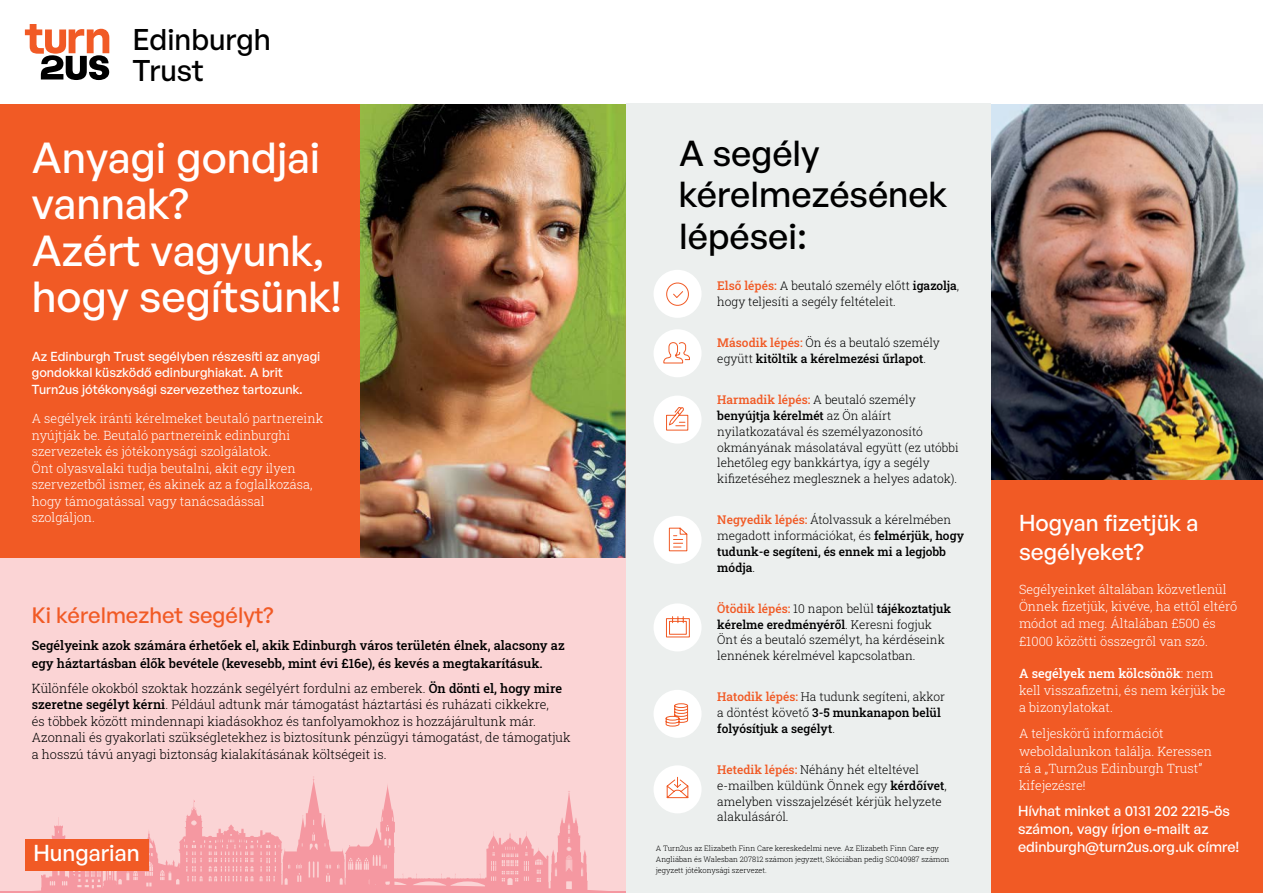
<style>
.page{position:relative;width:1263px;height:893px;background:#fff}
.page>*{position:absolute;margin:0;border:0;box-sizing:border-box;transform-origin:0 0}
.t1{font:500 42.45px/46.2px "General Sans";color:#fff}
.t2{font:500 35.25px/41.2px "General Sans";color:#000}
.t3{font:500 29.25px/30.3px "General Sans";color:#000}
.t4{font:500 22.5px/28.5px "General Sans";color:#fff}
.t5{font:500 21.75px "General Sans";color:#f15a25}
.t6{font:500 14.25px/18px "General Sans";color:#fff}
.t7{font:300 12.75px/17.2px "Roboto Slab";color:#fff}
.t8{font:300 12.75px/16.5px "Roboto Slab";color:#000}
.t9{font:500 12.75px/18px "Roboto Slab";color:#000}
.t10{font:500 12.75px/16.5px "General Sans";color:#fff}
.Paragraph_Style_1{font:300 12px/15.8px "Roboto Slab";color:#000}
.Paragraph_Style_1-2{font:500 12px/15.8px "Roboto Slab";color:#000}
.t11{font:300 7.5px/11.2px "Roboto Slab";color:#000}
.s1{font-weight:500}
.s2{font-weight:500;color:#f15a25}
.s3{color:#f15a25}
.s4{font-weight:300}
</style>
<div class="page">
<img style="left:991px;top:104px;width:272px;height:376px">
<img style="left:360px;top:104px;width:266px;height:454px">
<div style="left:991px;top:480px;width:272px;height:413px;background:#f15a25"></div>
<div style="left:0;top:78px;width:360px;height:612px;background:#f15a25"></div>
<div style="left:0;top:0;width:1263px;height:103px;background:#fff"></div>
<div style="left:626px;top:103px;width:365px;height:790px;background:#ecefee"></div>
<div style="left:0;top:558px;width:626px;height:335px;background:#fbd4d5"></div>
<svg style="left:9px;top:776px;width:611px;height:116px"></svg>
<hr style="left:0;top:892px;width:625px;height:1px;background:#f598a1">
<div style="left:653px;top:765px;width:48px;height:48px;background:#fff;border-radius:50%"></div>
<svg style="left:666px;top:776px;width:23px;height:23px"></svg>
<div style="left:653px;top:329px;width:48px;height:48px;background:#fff;border-radius:50%"></div>
<svg style="left:663px;top:342px;width:27px;height:22px"></svg>
<div style="left:653px;top:270px;width:48px;height:48px;background:#fff;border-radius:50%"></div>
<svg style="left:666px;top:282px;width:23px;height:24px"></svg>
<div style="left:653px;top:603px;width:48px;height:48px;background:#fff;border-radius:50%"></div>
<svg style="left:666px;top:616px;width:24px;height:22px"></svg>
<div style="left:653px;top:690px;width:48px;height:48px;background:#fff;border-radius:50%"></div>
<svg style="left:665px;top:703px;width:23px;height:24px"></svg>
<div style="left:653px;top:516px;width:48px;height:48px;background:#fff;border-radius:50%"></div>
<svg style="left:668px;top:527px;width:20px;height:25px"></svg>
<div style="left:653px;top:396px;width:48px;height:48px;background:#fff;border-radius:50%"></div>
<svg style="left:666px;top:407px;width:23px;height:24px"></svg>
<div style="left:25px;top:839px;width:123px;height:31px;background:#f15a25"></div>
<svg style="left:25px;top:25px;width:84px;height:55px"></svg>
<p class="t3" style="left:133px;top:24px;width:140px">Edinburgh<br>Trust</p>
<p class="t1" style="left:32px;top:134px;width:290px">Anyagi gondjai vannak?</p>
<p class="t1" style="left:32px;top:226px;width:311px">Azért vagyunk, hogy segítsünk!</p>
<p class="t10" style="left:32px;top:348px;width:290px">Az Edinburgh Trust segélyben részesíti az anyagi gondokkal küszködő edinburghiakat. A brit<br>Turn2us jótékonysági szervezethez tartozunk.</p>
<p class="t7" style="left:32px;top:410px;width:293px;line-height:16.5px">A segélyek iránti kérelmeket beutaló partnereink nyújtják be. Beutaló partnereink edinburghi szervezetek és jótékonysági szolgálatok.<br>Önt olyasvalaki tudja beutalni, akit egy ilyen szervezetből ismer, és akinek az a foglalkozása, hogy támogatással vagy tanácsadással szolgáljon.</p>
<p class="t5" style="left:32px;top:602px;width:243px">Ki kérelmezhet segélyt?</p>
<p class="t9" style="left:32px;top:636px;width:534px">Segélyeink azok számára érhetőek el, akik Edinburgh város területén élnek, alacsony az egy háztartásban élők bevétele (kevesebb, mint évi £16e), és kevés a megtakarításuk.</p>
<p class="t8" style="left:32px;top:680px;width:540px">Különféle okokból szoktak hozzánk segélyért fordulni az emberek. <span class="s1">Ön dönti el, hogy mire szeretne segélyt kérni</span>. Például adtunk már támogatást háztartási és ruházati cikkekre,<br>és többek között mindennapi kiadásokhoz és tanfolyamokhoz is hozzájárultunk már.<br>Azonnali és gyakorlati szükségletekhez is biztosítunk pénzügyi támogatást, de támogatjuk a hosszú távú anyagi biztonság kialakításának költségeit is.</p>
<p class="t4" style="left:34px;top:838px;width:108px">Hungarian</p>
<p class="t2" style="left:679px;top:132px;width:269px">A segély kérelmezésének lépései:</p>
<p class="Paragraph_Style_1" style="left:717px;top:278px;width:243px"><span class="s2">Első lépés:</span> A beutaló személy előtt <span class="s1">igazolja</span>, hogy teljesíti a segély feltételeit.</p>
<p class="Paragraph_Style_1-2" style="left:717px;top:335px;width:224px"><span class="s3">Második lépés:</span> <span class="s4">Ön és a beutaló személy együtt</span> kitöltik a kérelmezési űrlapot<span class="s4">.</span></p>
<p class="Paragraph_Style_1" style="left:717px;top:392px;width:243px"><span class="s2">Harmadik lépés:</span> A beutaló személy <span class="s1">benyújtja kérelmét</span> az Ön aláírt nyilatkozatával és személyazonosító okmányának másolatával együtt (ez utóbbi lehetőleg egy bankkártya, így a segély kifizetéséhez meglesznek a helyes adatok).</p>
<p class="Paragraph_Style_1-2" style="left:717px;top:512px;width:248px"><span class="s3">Negyedik lépés:</span> <span class="s4">Átolvassuk a kérelmében megadott információkat, és</span> felmérjük, hogy tudunk-e segíteni, és ennek mi a legjobb módja<span class="s4">.</span></p>
<p class="Paragraph_Style_1" style="left:717px;top:600px;width:235px"><span class="s2">Ötödik lépés:</span> 10 napon belül <span class="s1">tájékoztatjuk kérelme eredményéről</span>. Keresni fogjuk Önt és a beutaló személyt, ha kérdéseink lennének kérelmével kapcsolatban.</p>
<p class="Paragraph_Style_1" style="left:717px;top:689px;width:229px"><span class="s2">Hatodik lépés:</span> Ha tudunk segíteni, akkor a döntést követő <span class="s1">3-5 munkanapon belül folyósítjuk a segélyt</span>.</p>
<p class="Paragraph_Style_1" style="left:717px;top:761px;width:231px"><span class="s2">Hetedik lépés:</span> Néhány hét elteltével e-mailben küldünk Önnek egy <span class="s1">kérdőívet</span>, amelyben visszajelzését kérjük helyzete alakulásáról.</p>
<p class="t4" style="left:1019px;top:508px;width:181px">Hogyan fizetjük a segélyeket?</p>
<p class="t7" style="left:1019px;top:580px;width:220px">Segélyeinket általában közvetlenül Önnek fizetjük, kivéve, ha ettől eltérő módot ad meg. Általában £500 és £1000 közötti összegről van szó.</p>
<p class="t7" style="left:1019px;top:664px;width:208px"><span class="s1">A segélyek nem kölcsönök</span>: nem kell visszafizetni, és nem kérjük be a bizonylatokat.</p>
<p class="t7" style="left:1019px;top:725px;width:194px">A teljeskörű információt weboldalunkon találja. Keressen rá a „Turn2us Edinburgh Trust” kifejezésre!</p>
<p class="t6" style="left:1018px;top:802px;width:213px">Hívhat minket a 0131 202 2215‑ös számon, vagy írjon e-mailt az</p>
<p class="t11" style="left:656px;top:842px;width:284px">A Turn2us az Elizabeth Finn Care kereskedelmi neve. Az Elizabeth Finn Care egy</p>
<p class="t6" style="left:1018px;top:838px;width:223px">edinburgh@turn2us.org.uk címre!</p>
<p class="t11" style="left:656px;top:853px;width:295px">Angliában és Walesban 207812 számon jegyzett, Skóciában pedig SC040987 számon jegyzett jótékonysági szervezet.</p>
</div>
